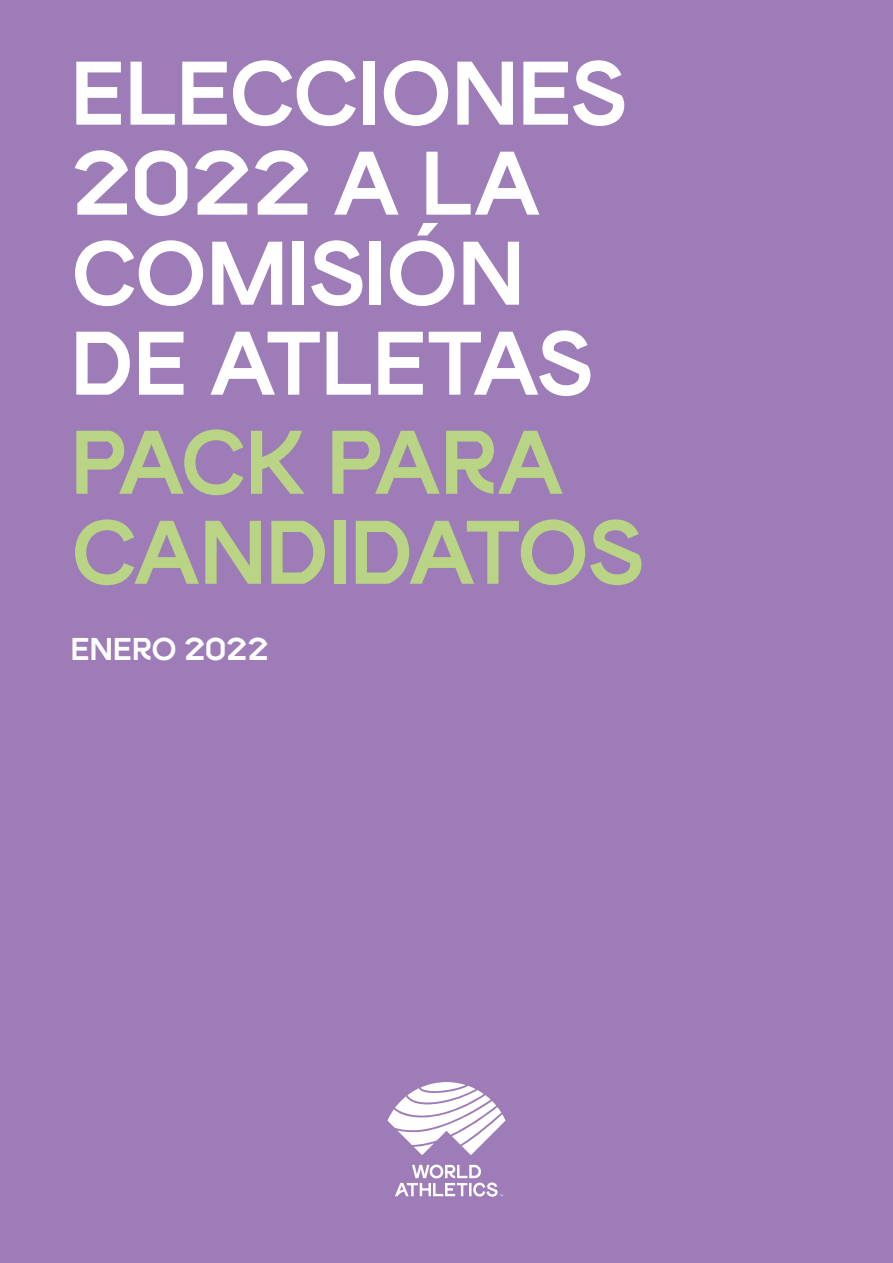
<style>
.page{position:relative;width:893px;height:1263px;background:#9d7cb7}
.page>*{position:absolute;margin:0;border:0;box-sizing:border-box;transform-origin:0 0}
.t1{font:90px/90px "World Athletics Headline";color:#fff}
.t2{font:90px/90px "World Athletics Headline";letter-spacing:-.01em;color:#b8d484}
.t3{font:31.5px "World Athletics Headline";color:#fff}
</style>
<div class="page">
<svg style="left:387px;top:1082px;width:118px;height:73px"></svg>
<svg style="left:395px;top:1164px;width:108px;height:33px"></svg>
<p class="t1" style="left:71px;top:49px;width:556px">ELECCIONES<br>2022 A LA</p>
<p class="t1" style="left:71px;top:229px;width:523px">COMISIÓN<br>DE ATLETAS</p>
<p class="t2" style="left:71px;top:418px;width:574px">PACK PARA<br>CANDIDATOS</p>
<p class="t3" style="left:71px;top:630px;width:199px">ENERO 2022</p>
</div>
